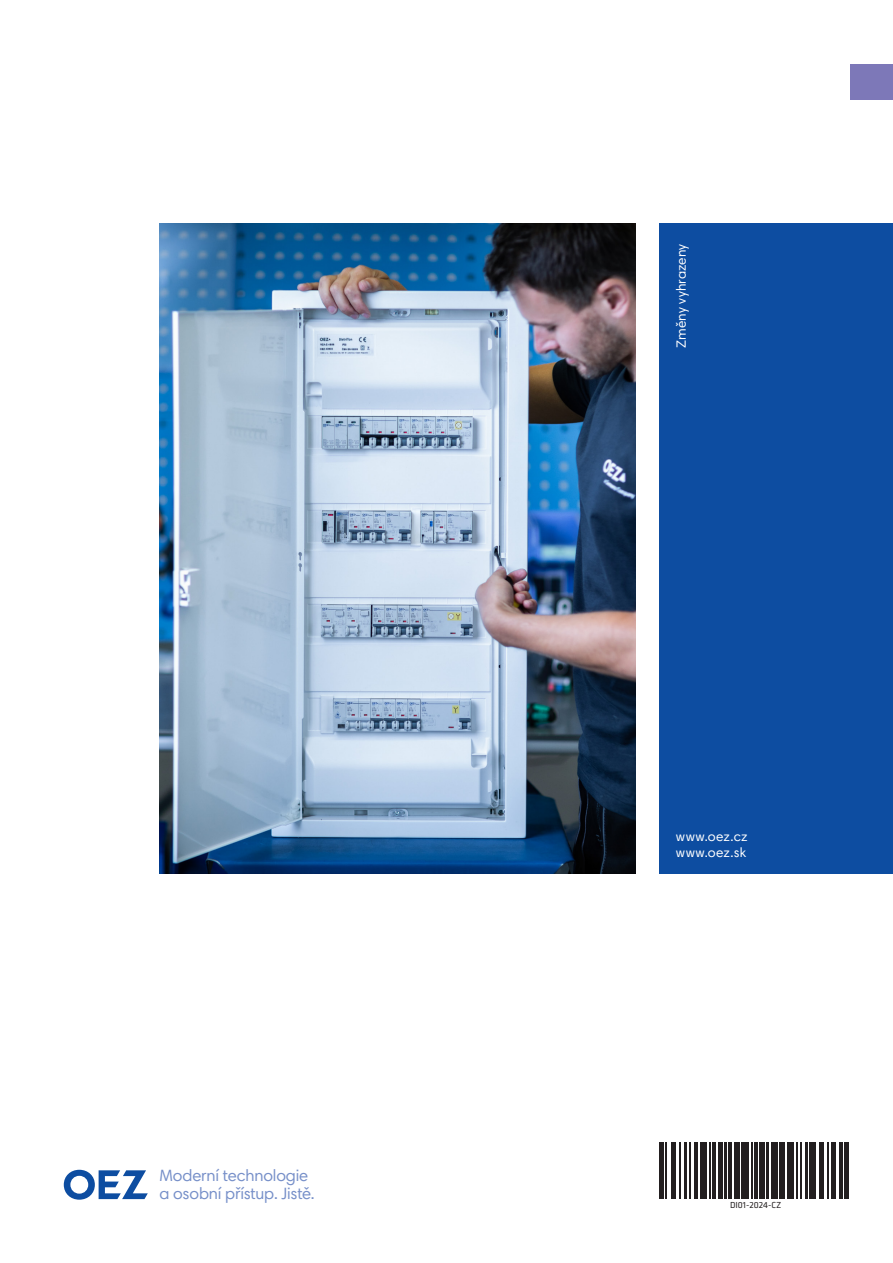
<style>
.page{position:relative;width:893px;height:1263px;background:#fff}
.page>*{position:absolute;margin:0;border:0;box-sizing:border-box;transform-origin:0 0}
.Podnadpis{font:16.5px/17.2px "Harmonia Sans Pro";letter-spacing:-.01em;color:#7790c9}
.www{font:13.5px "Harmonia Sans Pro";letter-spacing:.025em;color:#fff}
.adresa{font:13.5px "Harmonia Sans Pro";letter-spacing:.005em;color:#fff}
.t1{font:9.15px "Klavika";color:#231f20}
</style>
<div class="page">
<div style="left:659px;top:223px;width:234px;height:651px;background:#0d4da1"></div>
<img style="left:159px;top:223px;width:477px;height:651px">
<div style="left:850px;top:64px;width:43px;height:35px;background:#7d78b8"></div>
<svg style="left:659px;top:1142px;width:189px;height:57px"></svg>
<hr style="left:659px;top:1141px;width:2px;height:57px;background:#231f20">
<hr style="left:662px;top:1141px;width:1px;height:57px;background:#231f20">
<hr style="left:666px;top:1141px;width:1px;height:57px;background:#231f20">
<hr style="left:671px;top:1141px;width:2px;height:57px;background:#231f20">
<hr style="left:674px;top:1141px;width:2px;height:57px;background:#231f20">
<hr style="left:679px;top:1141px;width:2px;height:57px;background:#231f20">
<hr style="left:684px;top:1141px;width:2px;height:57px;background:#231f20">
<hr style="left:690px;top:1141px;width:1px;height:57px;background:#231f20">
<hr style="left:694px;top:1141px;width:1px;height:57px;background:#231f20">
<hr style="left:696px;top:1141px;width:2px;height:57px;background:#231f20">
<hr style="left:700px;top:1141px;width:3px;height:57px;background:#231f20">
<hr style="left:704px;top:1141px;width:3px;height:57px;background:#231f20">
<hr style="left:709px;top:1141px;width:1px;height:57px;background:#231f20">
<hr style="left:712px;top:1141px;width:4px;height:57px;background:#231f20">
<hr style="left:718px;top:1141px;width:2px;height:57px;background:#231f20">
<hr style="left:721px;top:1141px;width:2px;height:57px;background:#231f20">
<hr style="left:725px;top:1141px;width:2px;height:57px;background:#231f20">
<hr style="left:728px;top:1141px;width:4px;height:57px;background:#231f20">
<hr style="left:734px;top:1141px;width:1px;height:57px;background:#231f20">
<hr style="left:736px;top:1141px;width:4px;height:57px;background:#231f20">
<hr style="left:741px;top:1141px;width:4px;height:57px;background:#231f20">
<hr style="left:746px;top:1141px;width:3px;height:57px;background:#231f20">
<hr style="left:751px;top:1141px;width:1px;height:57px;background:#231f20">
<hr style="left:754px;top:1141px;width:4px;height:57px;background:#231f20">
<hr style="left:759px;top:1141px;width:3px;height:57px;background:#231f20">
<hr style="left:763px;top:1141px;width:2px;height:57px;background:#231f20">
<hr style="left:767px;top:1141px;width:2px;height:57px;background:#231f20">
<hr style="left:771px;top:1141px;width:1px;height:57px;background:#231f20">
<hr style="left:774px;top:1141px;width:4px;height:57px;background:#231f20">
<hr style="left:779px;top:1141px;width:4px;height:57px;background:#231f20">
<hr style="left:784px;top:1141px;width:1px;height:57px;background:#231f20">
<hr style="left:787px;top:1141px;width:2px;height:57px;background:#231f20">
<hr style="left:791px;top:1141px;width:3px;height:57px;background:#231f20">
<hr style="left:796px;top:1141px;width:1px;height:57px;background:#231f20">
<hr style="left:801px;top:1141px;width:1px;height:57px;background:#231f20">
<hr style="left:805px;top:1141px;width:3px;height:57px;background:#231f20">
<hr style="left:809px;top:1141px;width:3px;height:57px;background:#231f20">
<hr style="left:813px;top:1141px;width:3px;height:57px;background:#231f20">
<hr style="left:819px;top:1141px;width:1px;height:57px;background:#231f20">
<hr style="left:821px;top:1141px;width:3px;height:57px;background:#231f20">
<hr style="left:827px;top:1141px;width:1px;height:57px;background:#231f20">
<hr style="left:831px;top:1141px;width:2px;height:57px;background:#231f20">
<hr style="left:834px;top:1141px;width:2px;height:57px;background:#231f20">
<hr style="left:839px;top:1141px;width:4px;height:57px;background:#231f20">
<hr style="left:844px;top:1141px;width:1px;height:57px;background:#231f20">
<hr style="left:846px;top:1141px;width:2px;height:57px;background:#231f20">
<svg style="left:64px;top:1170px;width:84px;height:30px"></svg>
<p class="Podnadpis" style="left:159px;top:1167px;width:157px">Moderní technologie a osobní přístup. Jistě.</p>
<p class="adresa" style="left:673px;top:348px;width:105px;rotate:-90deg">Změny vyhrazeny</p>
<p class="www" style="left:676px;top:828px;width:73px">www.oez.cz</p>
<p class="www" style="left:676px;top:844px;width:72px">www.oez.sk</p>
<p class="t1" style="left:730px;top:1199px;width:53px">DI01-2024-CZ</p>
</div>
